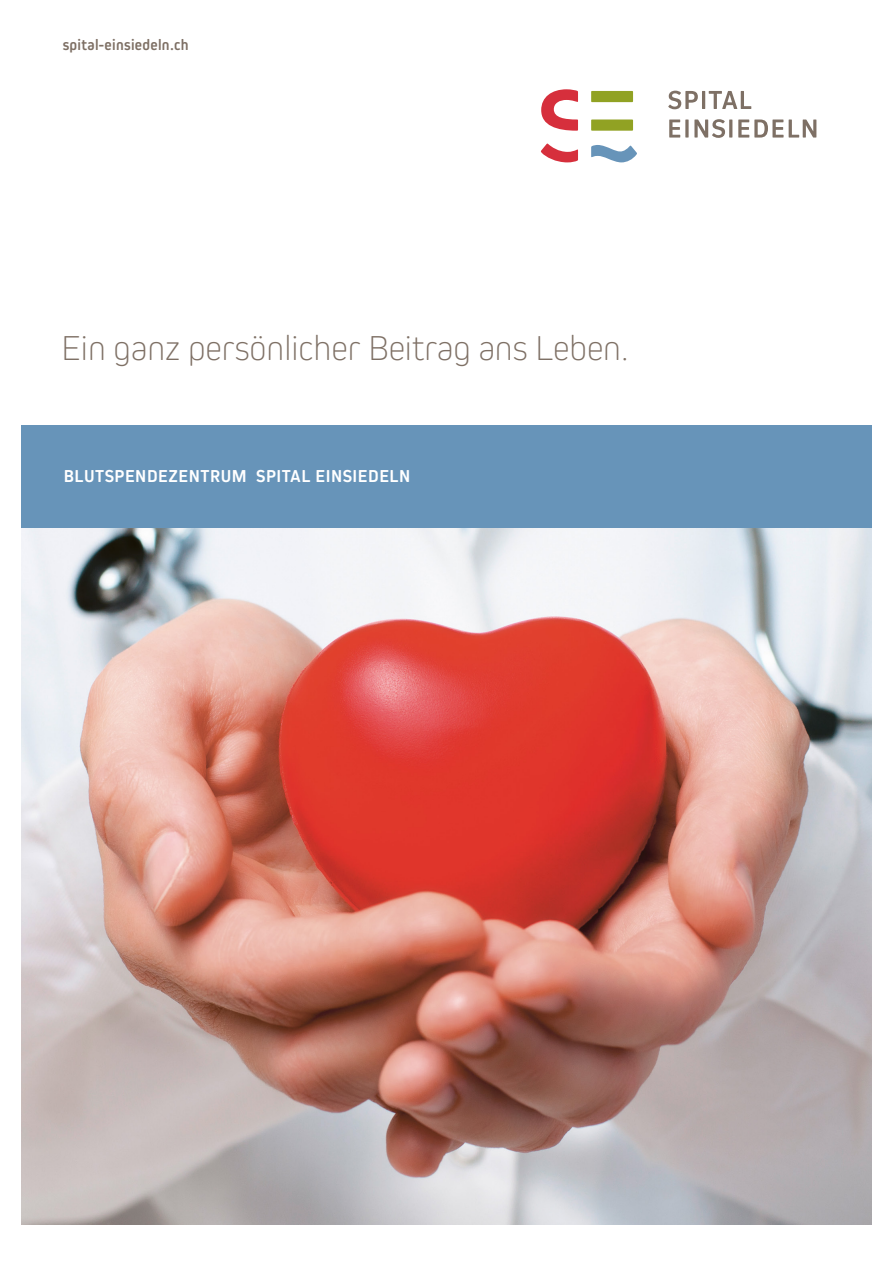
<style>
.page{position:relative;width:893px;height:1263px;background:#fff}
.page>*{position:absolute;margin:0;border:0;box-sizing:border-box;transform-origin:0 0}
.t1{font:200 36px "Kiro";color:#7e7065}
.t2{font:700 18px "Kiro";letter-spacing:.03em;color:#fff}
.t3{font:700 15.75px "Kiro";letter-spacing:.02em;color:#7e7065}
</style>
<div class="page">
<img style="left:21px;top:527px;width:851px;height:698px">
<div style="left:21px;top:425px;width:851px;height:102px;background:#6794b9"></div>
<svg style="left:669px;top:119px;width:147px;height:19px"></svg>
<svg style="left:668px;top:91px;width:83px;height:18px"></svg>
<svg style="left:541px;top:89px;width:37px;height:73px"></svg>
<svg style="left:591px;top:91px;width:42px;height:40px"></svg>
<svg style="left:591px;top:145px;width:46px;height:17px"></svg>
<p class="t3" style="left:63px;top:36px;width:127px">spital-einsiedeln.ch</p>
<p class="t1" style="left:62px;top:328px;width:569px">Ein ganz persönlicher Beitrag ans Leben.</p>
<p class="t2" style="left:64px;top:465px;width:348px">BLUTSPENDEZENTRUM SPITAL EINSIEDELN</p>
</div>
